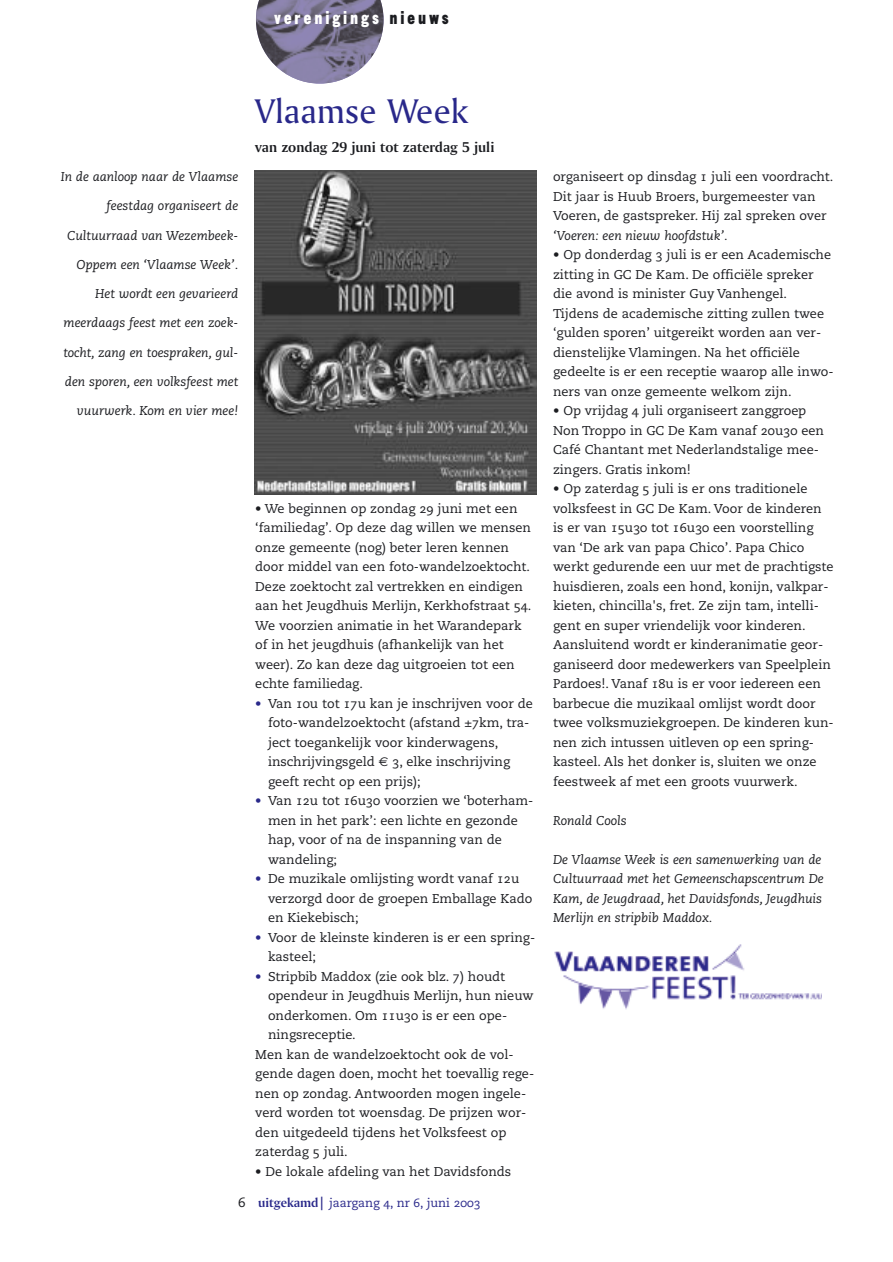
<style>
.page{position:relative;width:893px;height:1262px;background:#fff}
.page>*{position:absolute;margin:0;border:0;box-sizing:border-box;transform-origin:0 0}
.t1{font:36px "Amerigo BT Roman A";color:#29288a}
.t2{font:18px "Cg Gothic No 4";letter-spacing:.145em;color:#fff}
.t3{font:15px "Amerigo BT Bold A";color:#1b1c20}
.t4{font:12.75px/19.5px "Caecilia Roman Os F";color:#1b1c20}
.t5{font:12.75px/19.5px "Caecilia Italic Os F";color:#1b1c20}
.t6{font:12px "Caecilia Roman Os F";color:#29288a}
.s1{color:#1b1c20}
.s2{color:#29288a}
.s3{font-family:"Euro Sans"}
.s4{font-size:13.5px;color:#1b1c20}
.s5{font-family:"Amerigo BT Bold A";font-size:13.5px}
</style>
<div class="page">
<img style="left:256px;top:0;width:127px;height:84px">
<img style="left:254px;top:170px;width:282px;height:324px">
<img style="left:554px;top:944px;width:267px;height:65px">
<h2 class="t2" style="left:274px;top:11px;width:176px">verenigings <span class="s1">nieuws</span></h2>
<p class="t5" style="left:61px;top:168px;width:179px">In de aanloop naar de Vlaamse</p>
<p class="t5" style="left:107px;top:197px;width:133px">feestdag organiseert de</p>
<p class="t5" style="left:67px;top:226px;width:172px">Cultuurraad van Wezembeek-</p>
<p class="t5" style="left:76px;top:256px;width:163px">Oppem een ‘Vlaamse Week’.</p>
<p class="t5" style="left:95px;top:285px;width:144px">Het wordt een gevarieerd</p>
<p class="t5" style="left:64px;top:314px;width:176px">meerdaags feest met een zoek-</p>
<p class="t5" style="left:63px;top:343px;width:176px">tocht, zang en toespraken, gul-</p>
<p class="t5" style="left:65px;top:373px;width:175px">den sporen, een volksfeest met</p>
<p class="t5" style="left:77px;top:402px;width:163px">vuurwerk. Kom en vier mee!</p>
<h1 class="t1" style="left:255px;top:97px;width:215px">Vlaamse Week</h1>
<p class="t3" style="left:255px;top:141px;width:241px">van zondag 29 juni tot zaterdag 5 juli</p>
<p class="t4" style="left:255px;top:499px;width:278px">• We beginnen op zondag 29 juni met een ‘familiedag’. Op deze dag willen we mensen onze gemeente (nog) beter leren kennen door middel van een foto-wandelzoektocht.<br>Deze zoektocht zal vertrekken en eindigen aan het Jeugdhuis Merlijn, Kerkhofstraat 54.<br>We voorzien animatie in het Warandepark of in het jeugdhuis (afhankelijk van het weer). Zo kan deze dag uitgroeien tot een echte familiedag.</p>
<p class="t4" style="left:268px;top:694px;width:266px;text-indent:-13px"><span class="s2">•</span> Van 10u tot 17u kan je inschrijven voor de foto-wandelzoektocht (afstand ±7km, tra&shy;ject toegankelijk voor kinderwagens, inschrijvingsgeld <span class="s3">€</span> 3, elke inschrijving geeft recht op een prijs);</p>
<p class="t4" style="left:268px;top:792px;width:267px;text-indent:-13px"><span class="s2">•</span> Van 12u tot 16u30 voorzien we ‘boterham&shy;men in het park’: een lichte en gezonde hap, voor of na de inspanning van de wandeling;</p>
<p class="t4" style="left:268px;top:870px;width:266px;text-indent:-13px"><span class="s2">•</span> De muzikale omlijsting wordt vanaf 12u verzorgd door de groepen Emballage Kado en Kiekebisch;</p>
<p class="t4" style="left:268px;top:928px;width:269px;text-indent:-13px"><span class="s2">•</span> Voor de kleinste kinderen is er een spring&shy;kasteel;</p>
<p class="t4" style="left:255px;top:967px;width:251px"><span class="s2">•</span> Stripbib Maddox (zie ook blz. 7) houdt</p>
<p class="t4" style="left:268px;top:987px;width:267px">opendeur in Jeugdhuis Merlijn, hun nieuw</p>
<p class="t4" style="left:268px;top:1006px;width:241px">onderkomen. Om 11u30 is er een ope-</p>
<p class="t4" style="left:268px;top:1026px;width:89px">ningsreceptie.</p>
<p class="t4" style="left:255px;top:1045px;width:260px">Men kan de wandelzoektocht ook de vol-</p>
<p class="t4" style="left:255px;top:1065px;width:280px">gende dagen doen, mocht het toevallig rege-</p>
<p class="t4" style="left:255px;top:1084px;width:272px">nen op zondag. Antwoorden mogen ingele-</p>
<p class="t4" style="left:255px;top:1104px;width:272px">verd worden tot woensdag. De prijzen wor-</p>
<p class="t4" style="left:255px;top:1123px;width:253px">den uitgedeeld tijdens het Volksfeest op</p>
<p class="t4" style="left:255px;top:1143px;width:94px">zaterdag 5 juli.</p>
<p class="t4" style="left:255px;top:1162px;width:257px">• De lokale afdeling van het Davidsfonds</p>
<p class="t6" style="left:238px;top:1197px;width:244px"><span class="s4">6</span> <span class="s5">uitgekamd|</span> jaargang 4, nr 6, juni 2003</p>
<p class="t4" style="left:553px;top:168px;width:282px">organiseert op dinsdag 1 juli een voordracht.<br>Dit jaar is Huub Broers, burgemeester van<br>Voeren, de gastspreker. Hij zal spreken over</p>
<p class="t5" style="left:553px;top:226px;width:176px">‘Voeren: een nieuw hoofdstuk’.</p>
<p class="t4" style="left:553px;top:246px;width:282px">• Op donderdag 3 juli is er een Academische zitting in GC De Kam. De officiële spreker die avond is minister Guy Vanhengel.<br>Tijdens de academische zitting zullen twee ‘gulden sporen’ uitgereikt worden aan ver&shy;dienstelijke Vlamingen. Na het officiële gedeelte is er een receptie waarop alle inwo&shy;ners van onze gemeente welkom zijn.</p>
<p class="t4" style="left:553px;top:402px;width:272px">• Op vrijdag 4 juli organiseert zanggroep Non Troppo in GC De Kam vanaf 20u30 een Café Chantant met Nederlandstalige mee&shy;zingers. Gratis inkom!</p>
<p class="t4" style="left:553px;top:480px;width:282px">• Op zaterdag 5 juli is er ons traditionele volksfeest in GC De Kam. Voor de kinderen is er van 15u30 tot 16u30 een voorstelling van ‘De ark van papa Chico’. Papa Chico werkt gedurende een uur met de prachtigste huisdieren, zoals een hond, konijn, valkpar&shy;kieten, chincilla's, fret. Ze zijn tam, intelli&shy;gent en super vriendelijk voor kinderen.<br>Aansluitend wordt er kinderanimatie geor&shy;ganiseerd door medewerkers van Speelplein Pardoes!. Vanaf 18u is er voor iedereen een barbecue die muzikaal omlijst wordt door twee volksmuziekgroepen. De kinderen kun&shy;nen zich intussen uitleven op een spring&shy;kasteel. Als het donker is, sluiten we onze feestweek af met een groots vuurwerk.</p>
<p class="t5" style="left:553px;top:811px;width:75px">Ronald Cools</p>
<p class="t5" style="left:553px;top:850px;width:272px">De Vlaamse Week is een samenwerking van de Cultuurraad met het Gemeenschapscentrum De Kam, de Jeugdraad, het Davidsfonds, Jeugdhuis Merlijn en stripbib Maddox.</p>
</div>
